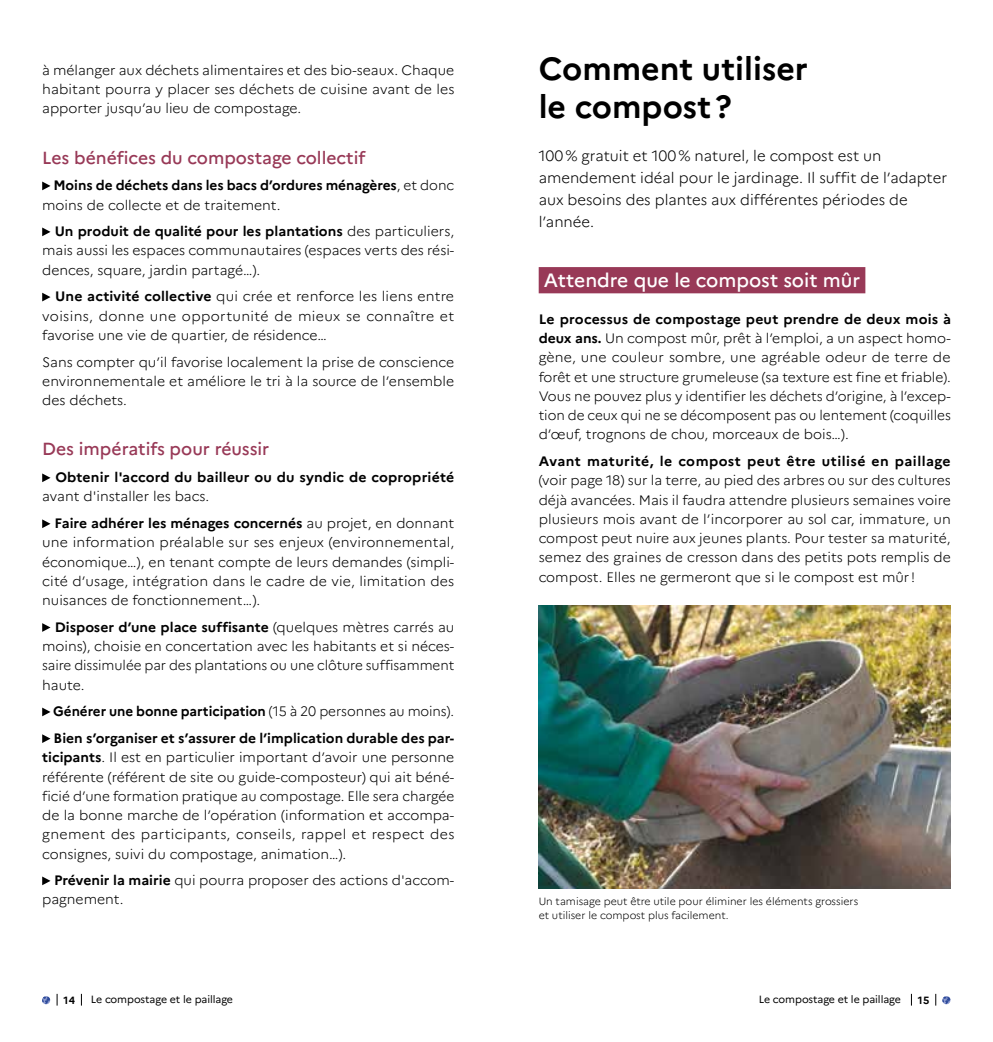
<style>
.page{position:relative;width:993px;height:1042px;background:#fff}
.page>*{position:absolute;margin:0;border:0;box-sizing:border-box;transform-origin:0 0}
.t1{font:700 32.02px/38.5px "Marianne";color:#000}
.t2{font:500 19.25px "Marianne";color:#fff}
.t3{font:500 17.5px "Marianne";color:#983957}
.t4{font:300 14.88px/21.9px "Marianne";color:#000}
.t5{font:300 13.65px/19.2px "Marianne";color:#000;text-align:justify}
.t6{font:700 13.65px/19.2px "Marianne";color:#000}
.t7{font:700 13.65px "Marianne";letter-spacing:.035em;color:#000}
.t8{font:300 10.5px/14px "Marianne";color:#000}
.t9{font:10.5px "Marianne";letter-spacing:-.005em;color:#000}
.t10{font:700 10.5px "Marianne";color:#000}
.s1{font-weight:300}
.s2{font-weight:700}
</style>
<div class="page">
<svg style="left:42px;top:996px;width:8px;height:8px"></svg>
<svg style="left:942px;top:996px;width:8px;height:8px"></svg>
<div style="left:538px;top:267px;width:327px;height:26px;background:#983957"></div>
<img style="left:538px;top:605px;width:412px;height:283px">
<svg style="left:42px;top:182px;width:8px;height:8px"></svg>
<svg style="left:42px;top:227px;width:8px;height:9px"></svg>
<svg style="left:42px;top:293px;width:8px;height:8px"></svg>
<svg style="left:42px;top:473px;width:8px;height:9px"></svg>
<svg style="left:42px;top:519px;width:8px;height:9px"></svg>
<svg style="left:42px;top:623px;width:8px;height:9px"></svg>
<svg style="left:42px;top:707px;width:8px;height:9px"></svg>
<svg style="left:42px;top:734px;width:8px;height:9px"></svg>
<svg style="left:42px;top:876px;width:8px;height:9px"></svg>
<p class="t5" style="left:42px;top:60px;width:413px">à mélanger aux déchets alimentaires et des bio-seaux. Chaque habitant pourra y placer ses déchets de cuisine avant de les apporter jusqu’au lieu de compostage.</p>
<p class="t3" style="left:42px;top:147px;width:324px">Les bénéfices du compostage collectif</p>
<p class="t6" style="left:42px;top:176px;width:413px;text-indent:11px">Moins de déchets dans les bacs d’ordures ménagères<span class="s1">, et donc moins de collecte et de traitement.</span></p>
<p class="t5" style="left:42px;top:222px;width:413px;text-indent:13px"><span class="s2">Un produit de qualité pour les plantations</span> des particuliers, mais aussi les espaces communautaires (espaces verts des rési&shy;dences, square, jardin partagé…).</p>
<p class="t5" style="left:42px;top:287px;width:413px;text-indent:13px"><span class="s2">Une activité collective</span> qui crée et renforce les liens entre voisins, donne une opportunité de mieux se connaître et favorise une vie de quartier, de résidence…</p>
<p class="t5" style="left:42px;top:352px;width:413px">Sans compter qu’il favorise localement la prise de conscience environnementale et améliore le tri à la source de l’ensemble des déchets.</p>
<p class="t3" style="left:42px;top:438px;width:228px">Des impératifs pour réussir</p>
<p class="t6" style="left:55px;top:468px;width:400px">Obtenir l'accord du bailleur ou du syndic de copropriété</p>
<p class="t5" style="left:55px;top:483px;width:401px;line-height:26.8px;text-indent:-12px">avant d'installer les bacs.<br><span class="s2">Faire adhérer les ménages concernés</span> au projet, en donnant</p>
<p class="t5" style="left:42px;top:533px;width:413px">une information préalable sur ses enjeux (environnemental, économique…), en tenant compte de leurs demandes (simpli&shy;cité d’usage, intégration dans le cadre de vie, limitation des nuisances de fonctionnement…).</p>
<p class="t5" style="left:42px;top:617px;width:413px;text-indent:12px"><span class="s2">Disposer d’une place suffisante</span> (quelques mètres carrés au moins), choisie en concertation avec les habitants et si néces&shy;saire dissimulée par des plantations ou une clôture suffisamment haute.</p>
<p class="t6" style="left:53px;top:698px;width:402px;line-height:26.8px">Générer une bonne participation <span class="s1">(15 à 20 personnes au moins).<br></span>Bien s’organiser et s’assurer de l’implication durable des par-</p>
<p class="t5" style="left:42px;top:748px;width:413px"><span class="s2">ticipants</span>. Il est en particulier important d’avoir une personne référente (référent de site ou guide-composteur) qui ait béné&shy;ficié d’une formation pratique au compostage. Elle sera chargée de la bonne marche de l’opération (information et accompa&shy;gnement des participants, conseils, rappel et respect des consignes, suivi du compostage, animation…).</p>
<p class="t5" style="left:42px;top:871px;width:413px;text-indent:12px"><span class="s2">Prévenir la mairie</span> qui pourra proposer des actions d'accom&shy;pagnement.</p>
<h1 class="t1" style="left:538px;top:49px;width:271px">Comment utiliser le compost?</h1>
<p class="t4" style="left:538px;top:145px;width:410px">100% gratuit et 100% naturel, le compost est un amendement idéal pour le jardinage. Il suffit de l’adapter aux besoins des plantes aux différentes périodes de l’année.</p>
<h2 class="t2" style="left:543px;top:269px;width:318px">Attendre que le compost soit mûr</h2>
<p class="t5" style="left:538px;top:309px;width:413px"><span class="s2">Le processus de compostage peut prendre de deux mois à deux ans.</span> Un compost mûr, prêt à l’emploi, a un aspect homo&shy;gène, une couleur sombre, une agréable odeur de terre de forêt et une structure grumeleuse (sa texture est fine et friable).<br>Vous ne pouvez plus y identifier les déchets d’origine, à l’excep&shy;tion de ceux qui ne se décomposent pas ou lentement (coquilles d’œuf, trognons de chou, morceaux de bois…).</p>
<p class="t7" style="left:538px;top:453px;width:413px">Avant maturité, le compost peut être utilisé en paillage</p>
<p class="t5" style="left:538px;top:471px;width:413px">(voir page 18) sur la terre, au pied des arbres ou sur des cultures déjà avancées. Mais il faudra attendre plusieurs semaines voire plusieurs mois avant de l’incorporer au sol car, immature, un compost peut nuire aux jeunes plants. Pour tester sa maturité, semez des graines de cresson dans des petits pots remplis de compost. Elles ne germeront que si le compost est mûr!</p>
<p class="t8" style="left:538px;top:894px;width:321px">Un tamisage peut être utile pour éliminer les éléments grossiers et utiliser le compost plus facilement.</p>
<p class="t10" style="left:63px;top:993px;width:13px">14</p>
<p class="t9" style="left:91px;top:993px;width:144px">Le compostage et le paillage</p>
<p class="t9" style="left:758px;top:993px;width:144px">Le compostage et le paillage</p>
<p class="t10" style="left:917px;top:993px;width:13px">15</p>
</div>
